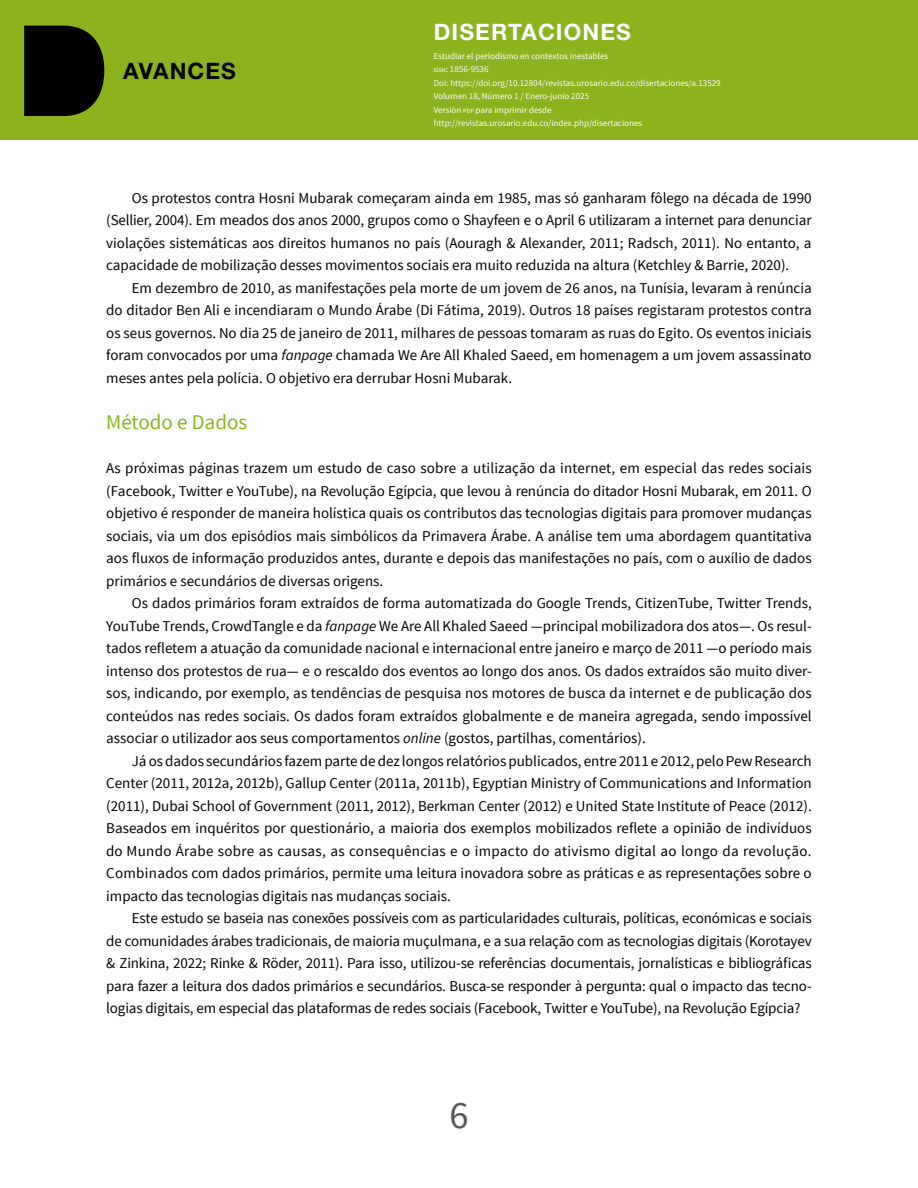
<style>
.page{position:relative;width:918px;height:1188px;background:#fff}
.page>*{position:absolute;margin:0;border:0;box-sizing:border-box;transform-origin:0 0}
.t1{font:38.4px "Source Sans Pro";color:#575756}
.t2{font:700 22.65px "Helvetica Neue LT Std";letter-spacing:.05em;color:#fff}
.t3{font:700 22.65px "Helvetica Neue LT Std";letter-spacing:.05em;color:#000}
.t4{font:21px "Source Sans Pro";color:#8ab31d}
.t5{font:15px/22.5px "Source Sans Pro";color:#000;text-align:justify}
.t6{font:9px/13.5px "Source Sans Pro";color:#fff}
.s1{font-size:6.3px}
.s2{font-style:italic}
</style>
<div class="page">
<div style="left:0;top:0;width:918px;height:139px;background:#8ab31d"></div>
<svg style="left:24px;top:26px;width:80px;height:90px;background:#0c1002"></svg>
<h2 class="t3" style="left:123px;top:57px;width:114px">AVANCES</h2>
<h2 class="t2" style="left:434px;top:18px;width:199px">DISERTACIONES</h2>
<p class="t6" style="left:434px;top:49px;width:289px">Estudiar el periodismo en contextos inestables<br><span class="s1">ISSN</span>: 1856-9536<br>Doi: https://doi.org/10.12804/revistas.urosario.edu.co/disertaciones/a.13529<br>Volumen 18, Número 1 / Enero-junio 2025<br>Versión <span class="s1">PDF</span> para imprimir desde http://revistas.urosario.edu.co/index.php/disertaciones</p>
<p class="t5" style="left:106px;top:187px;width:707px;text-indent:26px">Os protestos contra Hosni Mubarak começaram ainda em 1985, mas só ganharam fôlego na década de 1990 (Sellier, 2004). Em meados dos anos 2000, grupos como o Shayfeen e o April 6 utilizaram a internet para denunciar violações sistemáticas aos direitos humanos no país (Aouragh &amp; Alexander, 2011; Radsch, 2011). No entanto, a capacidade de mobilização desses movimentos sociais era muito reduzida na altura (Ketchley &amp; Barrie, 2020).</p>
<p class="t5" style="left:106px;top:277px;width:707px;text-indent:26px">Em dezembro de 2010, as manifestações pela morte de um jovem de 26 anos, na Tunísia, levaram à renúncia do ditador Ben Ali e incendiaram o Mundo Árabe (Di Fátima, 2019). Outros 18 países registaram protestos contra os seus governos. No dia 25 de janeiro de 2011, milhares de pessoas tomaram as ruas do Egito. Os eventos iniciais foram convocados por uma <span class="s2">fanpage</span> chamada We Are All Khaled Saeed, em homenagem a um jovem assassinato meses antes pela polícia. O objetivo era derrubar Hosni Mubarak.</p>
<h3 class="t4" style="left:106px;top:409px;width:142px">Método e Dados</h3>
<p class="t5" style="left:106px;top:457px;width:707px">As próximas páginas trazem um estudo de caso sobre a utilização da internet, em especial das redes sociais (Facebook, Twitter e YouTube), na Revolução Egípcia, que levou à renúncia do ditador Hosni Mubarak, em 2011. O objetivo é responder de maneira holística quais os contributos das tecnologias digitais para promover mudanças sociais, via um dos episódios mais simbólicos da Primavera Árabe. A análise tem uma abordagem quantitativa aos fluxos de informação produzidos antes, durante e depois das manifestações no país, com o auxílio de dados primários e secundários de diversas origens.</p>
<p class="t5" style="left:106px;top:592px;width:707px;text-indent:26px">Os dados primários foram extraídos de forma automatizada do Google Trends, CitizenTube, Twitter Trends, YouTube Trends, CrowdTangle e da <span class="s2">fanpage</span> We Are All Khaled Saeed —principal mobilizadora dos atos—. Os resul&shy;tados refletem a atuação da comunidade nacional e internacional entre janeiro e março de 2011 —o período mais intenso dos protestos de rua— e o rescaldo dos eventos ao longo dos anos. Os dados extraídos são muito diver&shy;sos, indicando, por exemplo, as tendências de pesquisa nos motores de busca da internet e de publicação dos conteúdos nas redes sociais. Os dados foram extraídos globalmente e de maneira agregada, sendo impossível associar o utilizador aos seus comportamentos <span class="s2">online</span> (gostos, partilhas, comentários).</p>
<p class="t5" style="left:106px;top:750px;width:707px;text-indent:26px">Já os dados secundários fazem parte de dez longos relatórios publicados, entre 2011 e 2012, pelo Pew Research Center (2011, 2012a, 2012b), Gallup Center (2011a, 2011b), Egyptian Ministry of Communications and Information (2011), Dubai School of Government (2011, 2012), Berkman Center (2012) e United State Institute of Peace (2012).<br>Baseados em inquéritos por questionário, a maioria dos exemplos mobilizados reflete a opinião de indivíduos do Mundo Árabe sobre as causas, as consequências e o impacto do ativismo digital ao longo da revolução.<br>Combinados com dados primários, permite uma leitura inovadora sobre as práticas e as representações sobre o impacto das tecnologias digitais nas mudanças sociais.</p>
<p class="t5" style="left:106px;top:907px;width:707px;text-indent:26px">Este estudo se baseia nas conexões possíveis com as particularidades culturais, políticas, económicas e sociais de comunidades árabes tradicionais, de maioria muçulmana, e a sua relação com as tecnologias digitais (Korotayev &amp; Zinkina, 2022; Rinke &amp; Röder, 2011). Para isso, utilizou-se referências documentais, jornalísticas e bibliográficas para fazer a leitura dos dados primários e secundários. Busca-se responder à pergunta: qual o impacto das tecno&shy;logias digitais, em especial das plataformas de redes sociais (Facebook, Twitter e YouTube), na Revolução Egípcia?</p>
<h1 class="t1" style="left:449px;top:1092px;width:21px">6</h1>
</div>
